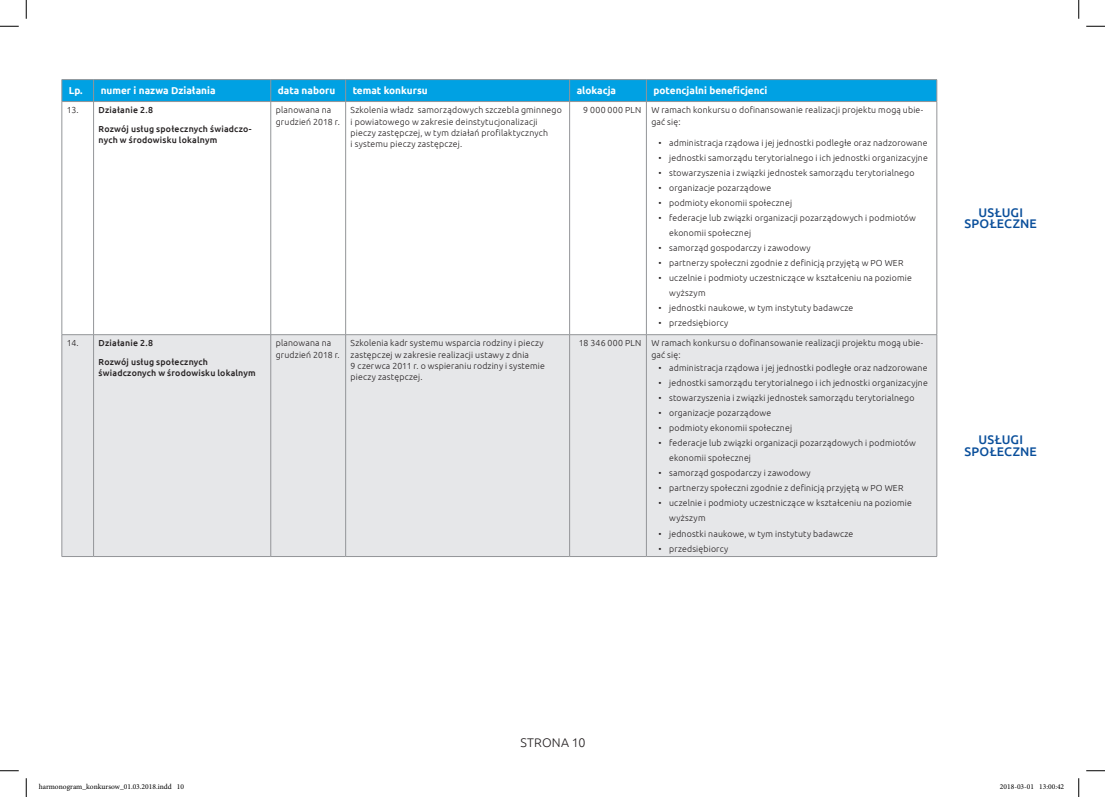
<style>
.page{position:relative;width:1105px;height:797px;background:#fff}
.page>*{position:absolute;margin:0;border:0;box-sizing:border-box;transform-origin:0 0}
.t1{font:500 12.5px/11.2px "Ubuntu";letter-spacing:.015em;color:#0a4f9b;text-align:center}
.t2{font:300 12.5px "Ubuntu";letter-spacing:.015em;color:#231f20}
.t3{font:700 10px "Ubuntu";color:#fff}
.t4{font:300 8.75px/11.2px "Ubuntu";letter-spacing:.02em;color:#231f20}
.t5{font:500 8.75px/18.4px "Ubuntu";letter-spacing:.02em;color:#231f20}
.t6{font:7.5px "Minion Pro";color:#000}
.s1{font-weight:300}
</style>
<div class="page">
<div style="left:63px;top:335px;width:874px;height:221px;background:#e6e7e9"></div>
<hr style="left:62px;top:79px;width:32px;height:1px;background:#939598">
<hr style="left:94px;top:79px;width:177px;height:1px;background:#939598">
<hr style="left:271px;top:79px;width:75px;height:1px;background:#939598">
<hr style="left:346px;top:79px;width:224px;height:1px;background:#939598">
<hr style="left:570px;top:79px;width:76px;height:1px;background:#939598">
<hr style="left:646px;top:79px;width:291px;height:1px;background:#939598">
<svg style="left:62px;top:80px;width:876px;height:21px;background:#02a0e1"></svg>
<hr style="left:62px;top:101px;width:32px;height:1px;background:#939598">
<hr style="left:62px;top:102px;width:1px;height:232px;background:#939598">
<hr style="left:94px;top:101px;width:177px;height:1px;background:#939598">
<hr style="left:93px;top:102px;width:1px;height:232px;background:#939598">
<hr style="left:271px;top:101px;width:75px;height:1px;background:#939598">
<hr style="left:271px;top:102px;width:1px;height:232px;background:#939598">
<hr style="left:346px;top:101px;width:224px;height:1px;background:#939598">
<hr style="left:345px;top:102px;width:1px;height:232px;background:#939598">
<hr style="left:570px;top:101px;width:76px;height:1px;background:#939598">
<hr style="left:569px;top:102px;width:1px;height:232px;background:#939598">
<hr style="left:646px;top:101px;width:291px;height:1px;background:#939598">
<hr style="left:646px;top:102px;width:1px;height:232px;background:#939598">
<hr style="left:937px;top:102px;width:1px;height:232px;background:#939598">
<hr style="left:62px;top:334px;width:32px;height:1px;background:#939598">
<hr style="left:62px;top:335px;width:1px;height:221px;background:#939598">
<hr style="left:94px;top:334px;width:177px;height:1px;background:#939598">
<hr style="left:93px;top:335px;width:1px;height:221px;background:#939598">
<hr style="left:271px;top:334px;width:75px;height:1px;background:#939598">
<hr style="left:271px;top:335px;width:1px;height:221px;background:#939598">
<hr style="left:346px;top:334px;width:224px;height:1px;background:#939598">
<hr style="left:345px;top:335px;width:1px;height:221px;background:#939598">
<hr style="left:570px;top:334px;width:76px;height:1px;background:#939598">
<hr style="left:569px;top:335px;width:1px;height:221px;background:#939598">
<hr style="left:646px;top:334px;width:291px;height:1px;background:#939598">
<hr style="left:646px;top:335px;width:1px;height:221px;background:#939598">
<hr style="left:937px;top:335px;width:1px;height:221px;background:#939598">
<hr style="left:62px;top:556px;width:32px;height:1px;background:#939598">
<hr style="left:94px;top:556px;width:177px;height:1px;background:#939598">
<hr style="left:271px;top:556px;width:75px;height:1px;background:#939598">
<hr style="left:346px;top:556px;width:224px;height:1px;background:#939598">
<hr style="left:570px;top:556px;width:76px;height:1px;background:#939598">
<hr style="left:646px;top:556px;width:291px;height:1px;background:#939598">
<svg style="left:0;top:25px;width:19px;height:2px"></svg>
<svg style="left:1086px;top:25px;width:19px;height:2px"></svg>
<svg style="left:0;top:770px;width:19px;height:1px"></svg>
<svg style="left:1086px;top:770px;width:19px;height:1px"></svg>
<svg style="left:25px;top:0;width:2px;height:19px"></svg>
<svg style="left:25px;top:778px;width:2px;height:19px"></svg>
<svg style="left:1078px;top:0;width:1px;height:19px"></svg>
<svg style="left:1078px;top:778px;width:1px;height:19px"></svg>
<p class="t3" style="left:69px;top:85px;width:148px">Lp. numer i nazwa Działania</p>
<p class="t3" style="left:278px;top:85px;width:59px">data naboru</p>
<p class="t3" style="left:353px;top:85px;width:76px">temat konkursu</p>
<p class="t3" style="left:577px;top:85px;width:41px">alokacja</p>
<p class="t3" style="left:653px;top:85px;width:116px">potencjalni beneficjenci</p>
<p class="t5" style="left:99px;top:101px;width:155px;text-indent:-32px"><span class="s1">13.</span> Działanie 2.8<br>Rozwój usług społecznych świadczo-</p>
<p class="t5" style="left:99px;top:130px;width:120px">nych w środowisku lokalnym</p>
<p class="t4" style="left:276px;top:104px;width:66px">planowana na grudzień 2018 r.</p>
<p class="t4" style="left:351px;top:104px;width:213px">Szkolenia władz samorządowych szczebla gminnego i powiatowego w zakresie deinstytucjonalizacji pieczy zastępczej, w tym działań profilaktycznych<br>i systemu pieczy zastępczej.</p>
<p class="t4" style="left:651px;top:104px;width:273px;text-indent:-68px">9 000 000 PLN W ramach konkursu o dofinansowanie realizacji projektu mogą ubie&shy;gać się:</p>
<p class="t4" style="left:658px;top:137px;width:271px">• administracja rządowa i jej jednostki podległe oraz nadzorowane</p>
<p class="t4" style="left:658px;top:152px;width:271px">• jednostki samorządu terytorialnego i ich jednostki organizacyjne</p>
<p class="t4" style="left:658px;top:167px;width:258px">• stowarzyszenia i związki jednostek samorządu terytorialnego</p>
<p class="t4" style="left:658px;top:182px;width:114px">• organizacje pozarządowe</p>
<p class="t4" style="left:658px;top:197px;width:135px">• podmioty ekonomii społecznej</p>
<p class="t4" style="left:669px;top:210px;width:248px;line-height:15px;text-indent:-11px">• federacje lub związki organizacji pozarządowych i podmiotów ekonomii społecznej</p>
<p class="t4" style="left:658px;top:242px;width:154px">• samorząd gospodarczy i zawodowy</p>
<p class="t4" style="left:658px;top:257px;width:246px">• partnerzy społeczni zgodnie z definicją przyjętą w PO WER</p>
<p class="t4" style="left:669px;top:270px;width:244px;line-height:15px;text-indent:-11px">• uczelnie i podmioty uczestniczące w kształceniu na poziomie wyższym</p>
<p class="t4" style="left:658px;top:302px;width:196px">• jednostki naukowe, w tym instytuty badawcze</p>
<p class="t4" style="left:658px;top:317px;width:71px">• przedsiębiorcy</p>
<p class="t5" style="left:99px;top:334px;width:111px;text-indent:-32px"><span class="s1">14.</span> Działanie 2.8<br>Rozwój usług społecznych</p>
<p class="t5" style="left:99px;top:363px;width:159px">świadczonych w środowisku lokalnym</p>
<p class="t4" style="left:276px;top:337px;width:66px">planowana na grudzień 2018 r.</p>
<p class="t4" style="left:351px;top:337px;width:196px">Szkolenia kadr systemu wsparcia rodziny i pieczy zastępczej w zakresie realizacji ustawy z dnia<br>9 czerwca 2011 r. o wspieraniu rodziny i systemie pieczy zastępczej.</p>
<p class="t4" style="left:651px;top:337px;width:273px;text-indent:-73px">18 346 000 PLN W ramach konkursu o dofinansowanie realizacji projektu mogą ubie&shy;gać się:</p>
<p class="t4" style="left:658px;top:362px;width:271px">• administracja rządowa i jej jednostki podległe oraz nadzorowane</p>
<p class="t4" style="left:658px;top:377px;width:271px">• jednostki samorządu terytorialnego i ich jednostki organizacyjne</p>
<p class="t4" style="left:658px;top:392px;width:258px">• stowarzyszenia i związki jednostek samorządu terytorialnego</p>
<p class="t4" style="left:658px;top:407px;width:114px">• organizacje pozarządowe</p>
<p class="t4" style="left:658px;top:422px;width:135px">• podmioty ekonomii społecznej</p>
<p class="t4" style="left:669px;top:435px;width:248px;line-height:15px;text-indent:-11px">• federacje lub związki organizacji pozarządowych i podmiotów ekonomii społecznej</p>
<p class="t4" style="left:658px;top:467px;width:154px">• samorząd gospodarczy i zawodowy</p>
<p class="t4" style="left:658px;top:482px;width:246px">• partnerzy społeczni zgodnie z definicją przyjętą w PO WER</p>
<p class="t4" style="left:669px;top:495px;width:244px;line-height:15px;text-indent:-11px">• uczelnie i podmioty uczestniczące w kształceniu na poziomie wyższym</p>
<p class="t4" style="left:658px;top:527px;width:196px">• jednostki naukowe, w tym instytuty badawcze</p>
<p class="t4" style="left:658px;top:542px;width:71px">• przedsiębiorcy</p>
<h1 class="t1" style="left:964px;top:206px;width:74px">USŁUGI<br>SPOŁECZNE</h1>
<h1 class="t1" style="left:964px;top:434px;width:74px">USŁUGI<br>SPOŁECZNE</h1>
<h1 class="t2" style="left:520px;top:734px;width:67px">STRONA 10</h1>
<p class="t6" style="left:39px;top:782px;width:147px">harmonogram_konkursow_01.03.2018.indd 10</p>
<p class="t6" style="left:1000px;top:782px;width:66px">2018-03-01 13:00:42</p>
</div>
